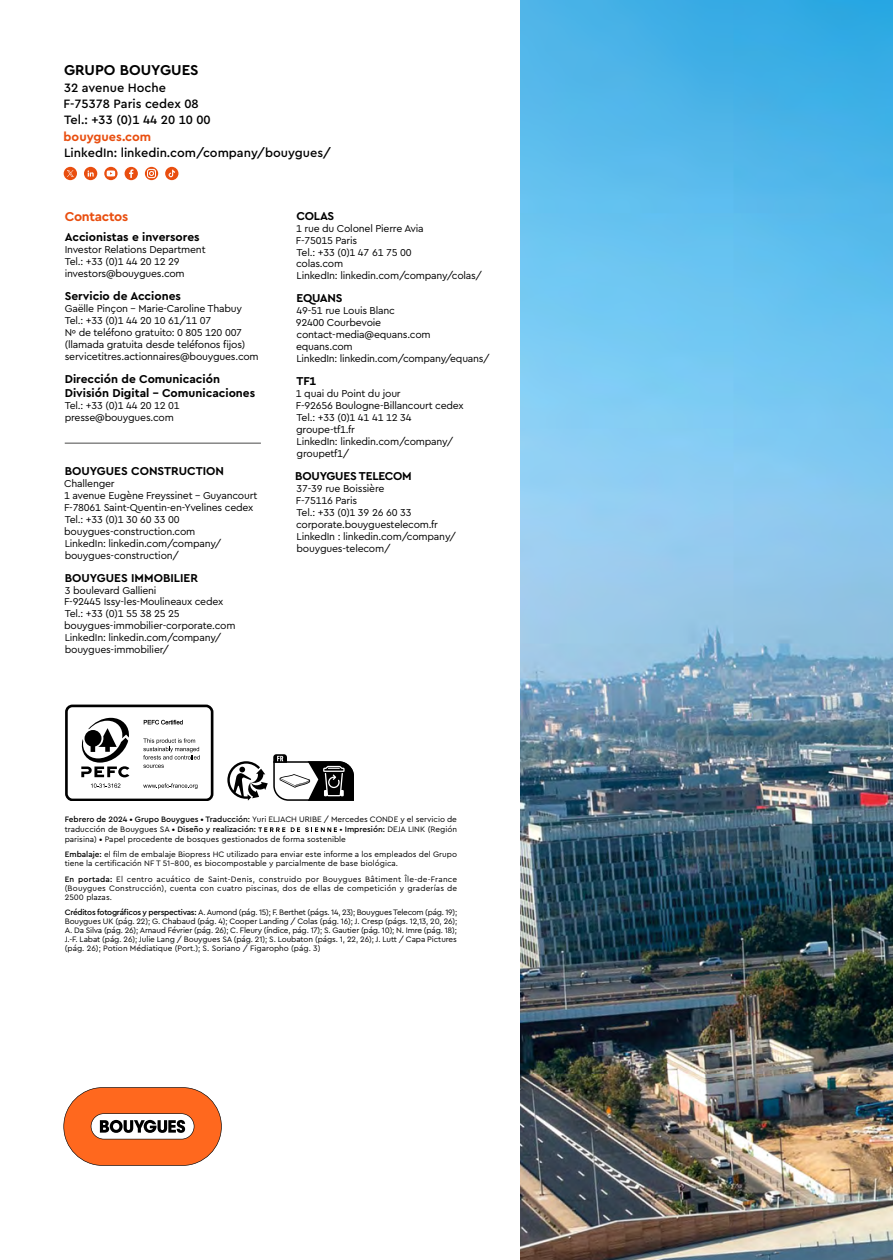
<style>
.page{position:relative;width:893px;height:1260px;background:#fff}
.page>*{position:absolute;margin:0;border:0;box-sizing:border-box;transform-origin:0 0}
.t1{font:700 15.05px "Cera PRO";color:#000}
.t2{font:700 13.47px "Cera PRO";letter-spacing:-.02em;color:#e94e0f}
.t3{font:500 12.78px/16.4px "Cera PRO";color:#000}
.t4{font:700 12.78px "Cera PRO";color:#e94e0f}
.t5{font:700 11.9px/14.3px "Cera PRO";color:#000}
.t6{font:700 11.9px "Cera PRO";letter-spacing:-.02em;color:#000}
.t7{font:10.5px/11.9px "Cera PRO";letter-spacing:-.02em;color:#000}
.t8{font:8.22px/8.9px "Cera PRO";color:#000}
.s1{font-weight:500}
</style>
<div class="page">
<svg style="left:84px;top:167px;width:13px;height:13px"></svg>
<svg style="left:88px;top:170px;width:6px;height:7px"></svg>
<svg style="left:104px;top:167px;width:14px;height:13px"></svg>
<svg style="left:107px;top:171px;width:8px;height:5px"></svg>
<div style="left:125px;top:167px;width:13px;height:13px;background:#e94e0f;border-radius:50%"></div>
<svg style="left:129px;top:169px;width:4px;height:9px"></svg>
<svg style="left:145px;top:167px;width:13px;height:13px"></svg>
<div style="left:147px;top:169px;width:9px;height:9px;border:1px solid #fff;border-radius:2px"></div>
<svg style="left:149px;top:171px;width:5px;height:5px"></svg>
<svg style="left:165px;top:167px;width:13px;height:13px"></svg>
<svg style="left:169px;top:170px;width:6px;height:7px"></svg>
<div style="left:64px;top:167px;width:13px;height:13px;background:#e94e0f;border-radius:50%"></div>
<svg style="left:67px;top:170px;width:7px;height:7px"></svg>
<svg style="left:258px;top:827px;width:27px;height:5px"></svg>
<svg style="left:291px;top:827px;width:46px;height:5px"></svg>
<svg style="left:227px;top:754px;width:127px;height:47px"></svg>
<img style="left:520px;top:0;width:373px;height:1260px">
<div style="left:65px;top:705px;width:148px;height:96px;border:3px solid #000;border-radius:6px"></div>
<svg style="left:81px;top:718px;width:49px;height:59px"></svg>
<svg style="left:91px;top:783px;width:29px;height:5px"></svg>
<svg style="left:144px;top:720px;width:39px;height:5px"></svg>
<svg style="left:143px;top:738px;width:57px;height:30px"></svg>
<svg style="left:143px;top:783px;width:54px;height:6px"></svg>
<hr style="left:65px;top:443px;width:196px;height:1px;background:#4a4a49">
<svg style="left:63px;top:1087px;width:159px;height:79px"></svg>
<h1 class="t1" style="left:64px;top:60px;width:136px">GRUPO BOUYGUES</h1>
<p class="t3" style="left:63px;top:78px;width:149px">32 avenue Hoche<br>F-75378 Paris cedex 08<br>Tel.: +33 (0)1 44 20 10 00</p>
<p class="t4" style="left:64px;top:128px;width:89px">bouygues.com</p>
<p class="t3" style="left:64px;top:144px;width:268px">LinkedIn: linkedin.com/company/bouygues/</p>
<p class="t2" style="left:65px;top:207px;width:65px">Contactos</p>
<p class="t5" style="left:65px;top:230px;width:136px">Accionistas e inversores</p>
<p class="t7" style="left:65px;top:243px;width:142px">Investor Relations Department<br>Tel.: +33 (0)1 44 20 12 29 investors@bouygues.com</p>
<p class="t5" style="left:65px;top:288px;width:118px">Servicio de Acciones</p>
<p class="t7" style="left:65px;top:302px;width:196px">Gaëlle Pinçon – Marie-Caroline Thabuy Tel.: +33 (0)1 44 20 10 61/11 07<br>Nº de teléfono gratuito: 0 805 120 007 (llamada gratuita desde teléfonos fijos) servicetitres.actionnaires@bouygues.com</p>
<p class="t5" style="left:65px;top:371px;width:192px">Dirección de Comunicación<br>División Digital - Comunicaciones</p>
<p class="t7" style="left:65px;top:399px;width:117px">Tel.: +33 (0)1 44 20 12 01 presse@bouygues.com</p>
<p class="t5" style="left:65px;top:463px;width:161px">BOUYGUES CONSTRUCTION</p>
<p class="t7" style="left:64px;top:477px;width:195px">Challenger<br>1 avenue Eugène Freyssinet - Guyancourt<br>F-78061 Saint-Quentin-en-Yvelines cedex<br>Tel.: +33 (0)1 30 60 33 00 bouygues-construction.com<br>LinkedIn: linkedin.com/company/ bouygues-construction/</p>
<p class="t5" style="left:65px;top:570px;width:135px">BOUYGUES IMMOBILIER</p>
<p class="t7" style="left:64px;top:584px;width:173px">3 boulevard Gallieni<br>F-92445 Issy-les-Moulineaux cedex<br>Tel.: +33 (0)1 55 38 25 25 bouygues-immobilier-corporate.com<br>LinkedIn: linkedin.com/company/ bouygues-immobilier/</p>
<p class="t5" style="left:297px;top:208px;width:39px">COLAS</p>
<p class="t7" style="left:296px;top:222px;width:188px">1 rue du Colonel Pierre Avia<br>F-75015 Paris<br>Tel.: +33 (0)1 47 61 75 00<br>colas.com<br>LinkedIn: linkedin.com/company/colas/</p>
<p class="t5" style="left:297px;top:291px;width:48px">EQUANS</p>
<p class="t7" style="left:296px;top:304px;width:195px">49-51 rue Louis Blanc<br>92400 Courbevoie contact-media@equans.com<br>equans.com<br>LinkedIn: linkedin.com/company/equans/</p>
<p class="t5" style="left:297px;top:373px;width:21px">TF1</p>
<p class="t7" style="left:296px;top:387px;width:169px">1 quai du Point du jour<br>F-92656 Boulogne-Billancourt cedex<br>Tel.: +33 (0)1 41 41 12 34 groupe-tf1.fr<br>LinkedIn: linkedin.com/company/ groupetf1/</p>
<p class="t6" style="left:295px;top:468px;width:118px">BOUYGUES TELECOM</p>
<p class="t7" style="left:296px;top:482px;width:162px">37-39 rue Boissière<br>F-75116 Paris<br>Tel.: +33 (0)1 39 26 60 33 corporate.bouyguestelecom.fr<br>LinkedIn : linkedin.com/company/ bouygues-telecom/</p>
<p class="t8" style="left:65px;top:814px;width:394px;line-height:9.8px"><span class="s1">Febrero de 2024 • Grupo Bouygues • Traducción:</span> Yuri ELJACH URIBE / Mercedes CONDE y el servicio de traducción de Bouygues SA <span class="s1">• Diseño y realización:</span></p>
<p class="t8" style="left:65px;top:824px;width:394px;line-height:9.8px;text-indent:275px">• <span class="s1">Impresión:</span> DEJA LINK (Región parisina) <span class="s1">•</span> Papel procedente de bosques gestionados de forma sostenible</p>
<p class="t8" style="left:65px;top:850px;width:394px"><span class="s1">Embalaje:</span> el film de embalaje Biopress HC utilizado para enviar este informe a los empleados del Grupo tiene la certificación NF T 51-800, es biocompostable y parcialmente de base biológica.</p>
<p class="t8" style="left:65px;top:874px;width:394px;text-align:justify"><span class="s1">En portada:</span> El centro acuático de Saint-Denis, construido por Bouygues Bâtiment Île-de-France (Bouygues Construcción), cuenta con cuatro piscinas, dos de ellas de competición y graderías de 2500 plazas.</p>
<p class="t8" style="left:65px;top:907px;width:394px;text-align:justify"><span class="s1">Créditos fotográficos y perspectivas:</span> A. Aumond (pág. 15); F. Berthet (págs. 14, 23); Bouygues Telecom (pág. 19); Bouygues UK (pág. 22); G. Chabaud (pág. 4); Cooper Landing / Colas (pág. 16); J. Cresp (págs. 12,13, 20, 26); A. Da Silva (pág. 26); Arnaud Février (pág. 26); C. Fleury (índice, pág. 17); S. Gautier (pág. 10); N. Imre (pág. 18); J.-F. Labat (pág. 26); Julie Lang / Bouygues SA (pág. 21); S. Loubaton (págs. 1, 22, 26); J. Lutt / Capa Pictures (pág. 26); Potion Médiatique (Port.); S. Soriano / Figaropho (pág. 3)</p>
</div>
